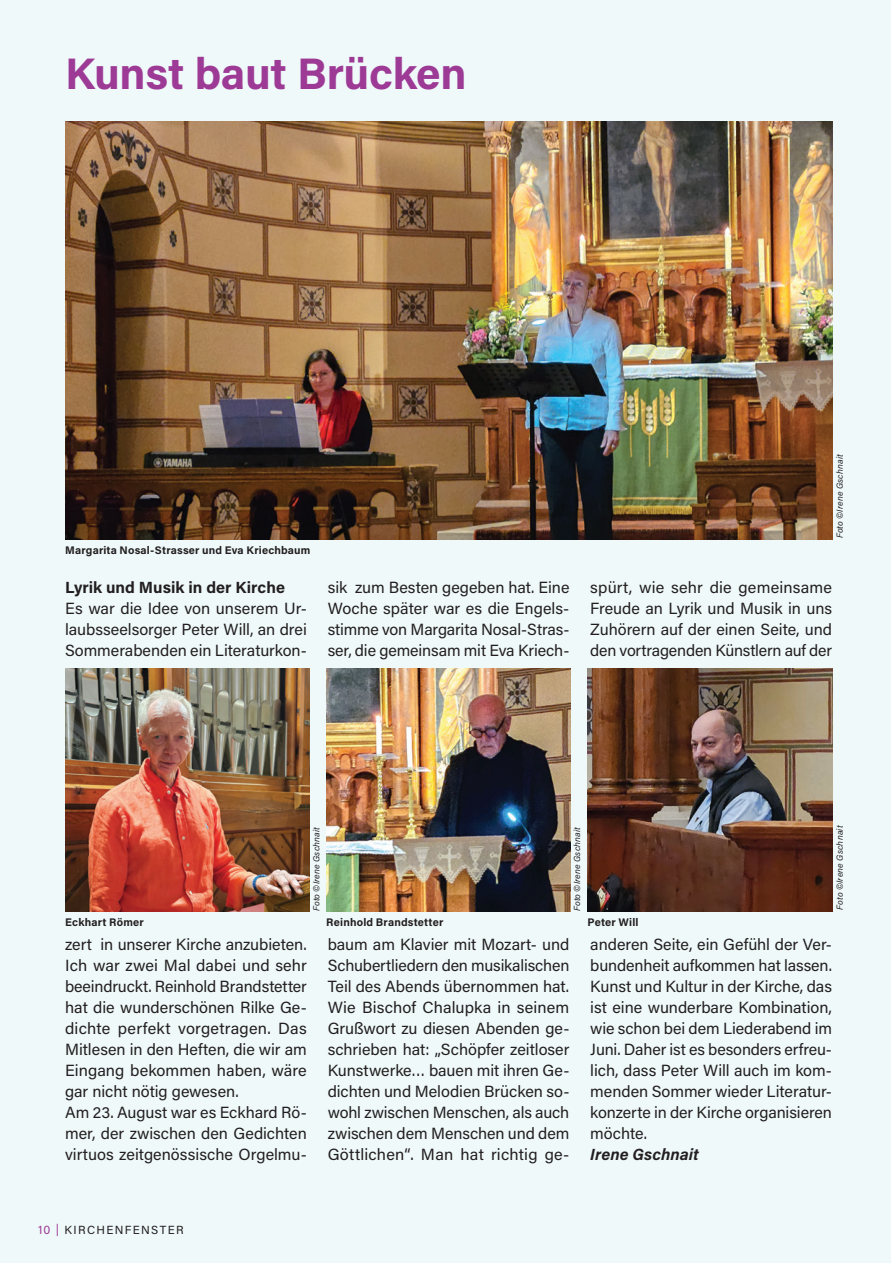
<style>
.page{position:relative;width:893px;height:1263px;background:#fff}
.page>*{position:absolute;margin:0;border:0;box-sizing:border-box;transform-origin:0 0}
.HL_1{font:700 44.1px "Acumin Pro";letter-spacing:-.01em;color:#9d3a95}
.Fließtext{font:16.2px/21px "Acumin Pro";letter-spacing:-.005em;color:#231f20;text-align:justify}
.Fließtext-2{font:700 16.2px "Acumin Pro";color:#231f20}
.Fließtext-3{font:italic 700 16.2px "Acumin Pro";letter-spacing:.005em;color:#231f20}
.t1{font:11.7px "Acumin Pro";letter-spacing:.115em;color:#231f20}
.Bildtext{font:700 11.1px "Acumin Pro";letter-spacing:.015em;color:#231f20}
.Foto_Credits{font:italic 8.85px "Acumin Pro";letter-spacing:.015em;color:#231f20}
.s1{color:#9d3a95}
</style>
<div class="page">
<div style="left:0;top:0;width:890px;height:1263px;background:#eff9fa"></div>
<img style="left:65px;top:121px;width:767px;height:419px">
<img style="left:65px;top:669px;width:245px;height:242px">
<img style="left:587px;top:669px;width:245px;height:242px">
<img style="left:326px;top:669px;width:245px;height:242px">
<p class="HL_1" style="left:65px;top:43px;width:403px">Kunst baut Brücken</p>
<p class="Bildtext" style="left:65px;top:542px;width:247px">Margarita Nosal-Strasser und Eva Kriechbaum</p>
<p class="Fließtext-2" style="left:65px;top:576px;width:221px">Lyrik und Musik in der Kirche</p>
<p class="Fließtext" style="left:65px;top:597px;width:243px">Es war die Idee von unserem Ur&shy;laubsseelsorger Peter Will, an drei Sommerabenden ein Literaturkon-</p>
<p class="Fließtext" style="left:328px;top:576px;width:243px">sik zum Besten gegeben hat. Eine Woche später war es die Engels&shy;stimme von Margarita N osal-Stras&shy;ser, die gemeinsam mit Eva Kriech-</p>
<p class="Foto_Credits" style="left:833px;top:538px;width:86px;rotate:-90deg">Foto ©Irene Gschnait</p>
<p class="Fließtext" style="left:590px;top:576px;width:243px">spürt, wie sehr die gemeinsame Freude an Lyrik und Musik in uns Zuhörern auf der einen Seite, und den vortragenden Künstlern auf der</p>
<p class="Foto_Credits" style="left:310px;top:911px;width:86px;rotate:-90deg">Foto ©Irene Gschnait</p>
<p class="Foto_Credits" style="left:571px;top:911px;width:86px;rotate:-90deg">Foto ©Irene Gschnait</p>
<p class="Foto_Credits" style="left:833px;top:910px;width:86px;rotate:-90deg">Foto ©Irene Gschnait</p>
<p class="Bildtext" style="left:65px;top:914px;width:80px">Eckhart Römer</p>
<p class="Bildtext" style="left:326px;top:914px;width:119px">Reinhold Brandstetter</p>
<p class="Bildtext" style="left:587px;top:914px;width:53px">Peter Will</p>
<p class="Fließtext" style="left:65px;top:933px;width:243px">zert in unserer Kirche anzubieten.<br>Ich war zwei Mal dabei und sehr beeindruckt. Reinhold Brandstetter hat die wunderschönen Rilke Ge&shy;dichte perfekt vorgetragen. Das Mitlesen in den Heften, die wir am Eingang bekommen haben, wäre gar nicht nötig gewesen.</p>
<p class="Fließtext" style="left:65px;top:1101px;width:243px">Am 23. August war es Eckhard Rö&shy;mer, der zwischen den Gedichten virtuos zeitgenössische Orgelmu-</p>
<p class="Fließtext" style="left:328px;top:933px;width:243px">baum am Klavier mit Mozart- und Schubertliedern den musikalischen Teil des Abends übernommen hat.</p>
<p class="Fließtext" style="left:328px;top:996px;width:243px">Wie Bischof Chalupka in seinem Grußwort zu diesen Abenden ge&shy;schrieben hat: „Schöpfer zeitloser Kunstwerke… bauen mit ihren Ge&shy;dichten und Melodien Brücken so&shy;wohl zwischen Menschen, als auch zwischen dem Menschen und dem Göttlichen“. Man hat richtig ge-</p>
<p class="Fließtext" style="left:590px;top:933px;width:243px">anderen Seite, ein Gefühl der Ver&shy;bundenheit aufkommen hat lassen.<br>Kunst und Kultur in der Kirche, das ist eine wunderbare Kombination, wie schon bei dem Liederabend im Juni. Daher ist es besonders erfreu&shy;lich, dass Peter Will auch im kom&shy;menden Sommer wieder Literatur&shy;konzerte in der Kirche organisieren möchte.</p>
<p class="Fließtext-3" style="left:590px;top:1143px;width:110px">Irene Gschnait</p>
<p class="t1" style="left:38px;top:1222px;width:147px"><span class="s1">10 |</span> Ki rchenfenster</p>
</div>
